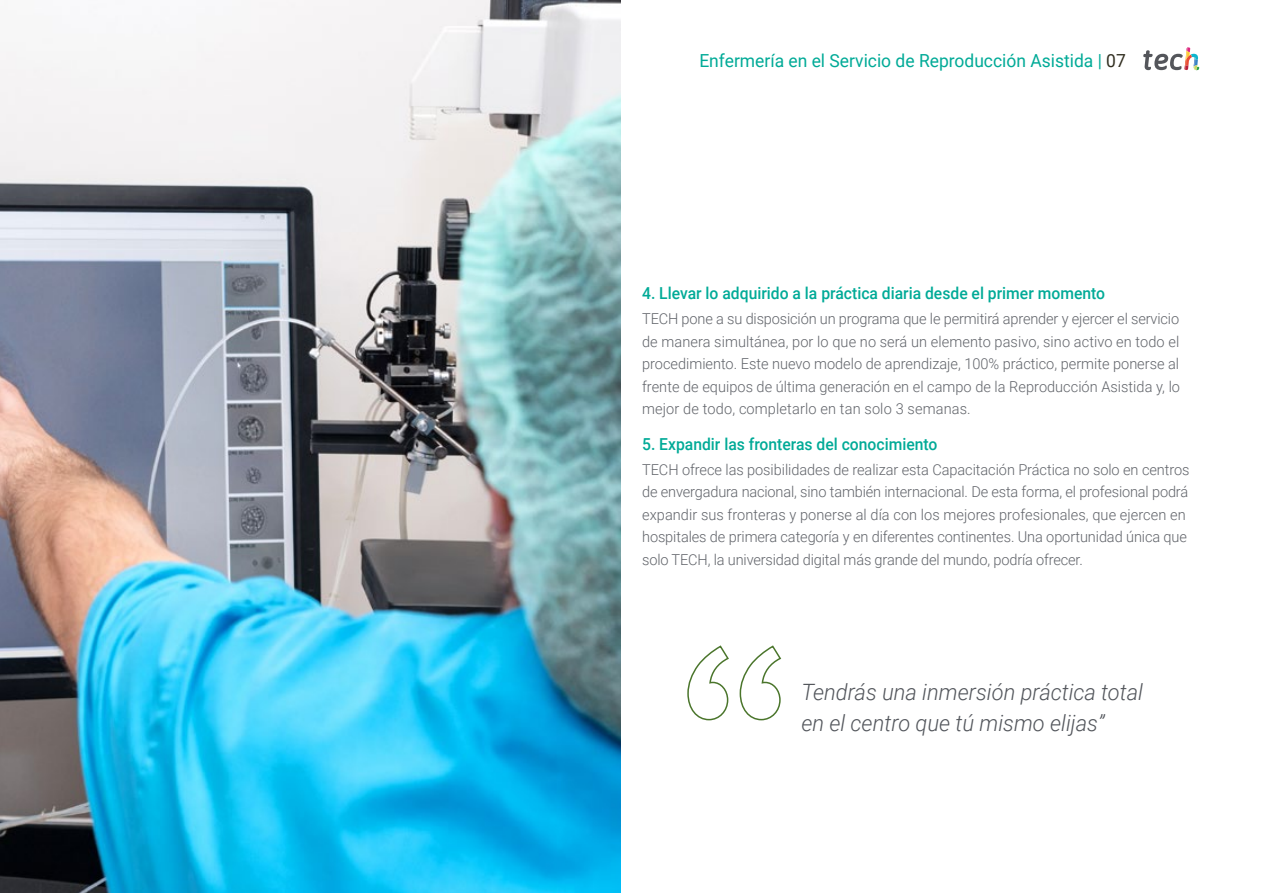
<style>
.page{position:relative;width:1263px;height:893px;background:#fff}
.page>*{position:absolute;margin:0;border:0;box-sizing:border-box;transform-origin:0 0}
.t1{font:italic 300 22.5px/31.5px "Roboto";color:#52555b}
.t2{font:18px "Roboto";color:#00aa97}
.t3{font:500 16.5px "Roboto";color:#00aa97;scale:.95 1}
.t4{font:300 15px/22.5px "Roboto";letter-spacing:-.005em;color:#61646a;text-align:justify}
.s1{color:#312e20}
</style>
<div class="page">
<svg style="left:1143px;top:47px;width:56px;height:24px"></svg>
<img style="left:0;top:0;width:621px;height:893px">
<svg style="left:687px;top:645px;width:95px;height:76px"></svg>
<p class="t2" style="left:699px;top:48px;width:428px">Enfermería en el Servicio de Reproducción Asistida | <span class="s1">07</span></p>
<p class="t3" style="left:642px;top:282px;width:489px">4. Llevar lo adquirido a la práctica diaria desde el primer momento</p>
<p class="t4" style="left:642px;top:307px;width:539px">TECH pone a su disposición un programa que le permitirá aprender y ejercer el servicio de manera simultánea, por lo que no será un elemento pasivo, sino activo en todo el procedimiento. Este nuevo modelo de aprendizaje, 100% práctico, permite ponerse al frente de equipos de última generación en el campo de la Reproducción Asistida y, lo mejor de todo, completarlo en tan solo 3 semanas.</p>
<p class="t3" style="left:642px;top:433px;width:312px">5. Expandir las fronteras del conocimiento</p>
<p class="t4" style="left:642px;top:458px;width:549px;text-align:left">TECH ofrece las posibilidades de realizar esta Capacitación Práctica no solo en centros de envergadura nacional, sino también internacional. De esta forma, el profesional podrá expandir sus fronteras y ponerse al día con los mejores profesionales, que ejercen en hospitales de primera categoría y en diferentes continentes. Una oportunidad única que solo TECH, la universidad digital más grande del mundo, podría ofrecer.</p>
<h1 class="t1" style="left:801px;top:675px;width:343px">Tendrás una inmersión práctica total en el centro que tú mismo elijas”</h1>
</div>
